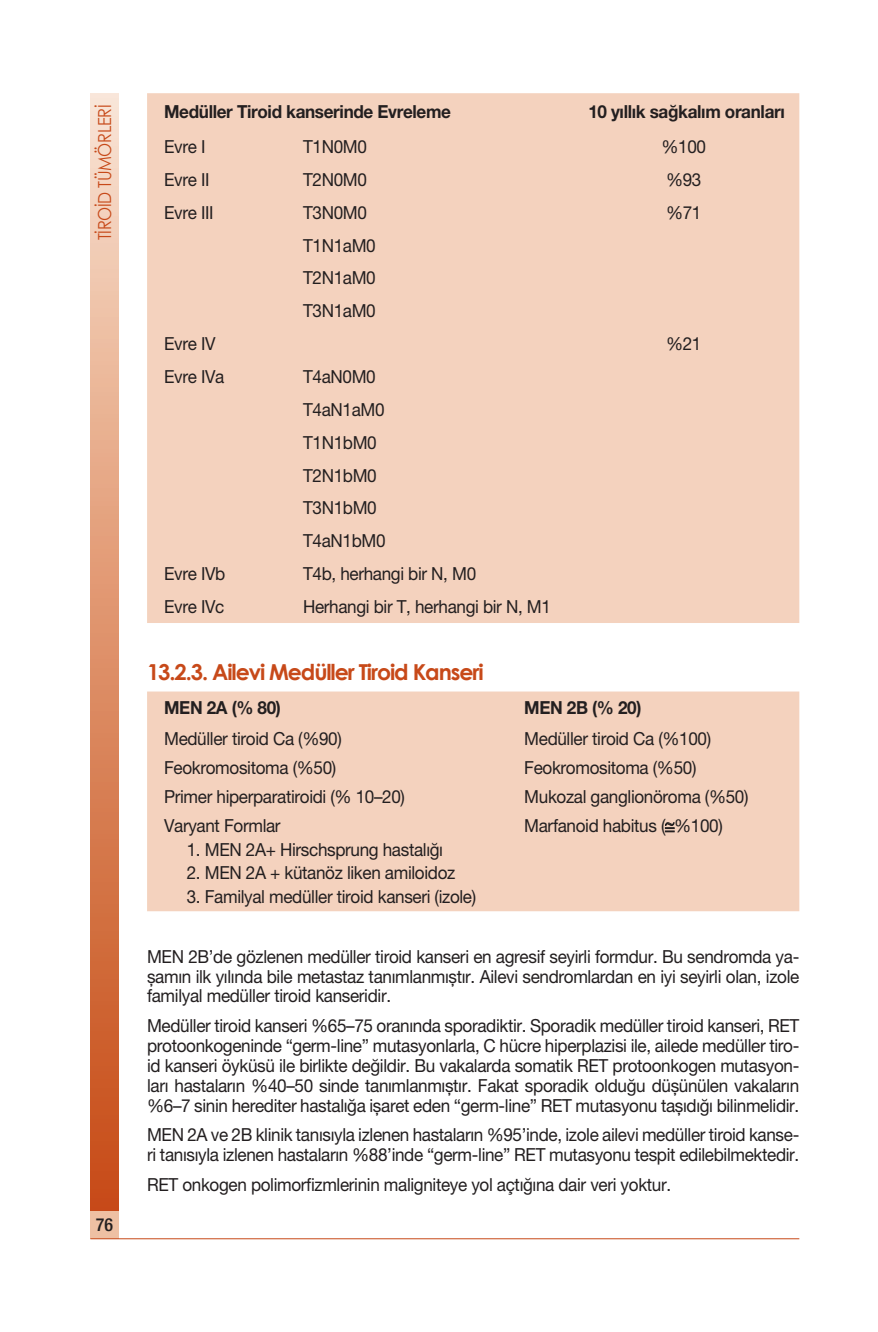
<style>
.page{position:relative;width:878px;height:1332px;background:#fff}
.page>*{position:absolute;margin:0;border:0;box-sizing:border-box;transform-origin:0 0}
.t1{font:700 22px "Century Gothic";letter-spacing:-.05em;color:#c74919}
.t2{font:18px/32.8px "Helvetica Neue LT Pro";letter-spacing:-.02em;color:#231f20;text-align:justify;scale:.95 1}
.t3{font:700 18px "Helvetica Neue LT Pro";letter-spacing:-.02em;color:#231f20;scale:.95 1}
.t4{font:18px "Century Gothic";letter-spacing:-.02em;color:#c74919;scale:.9 1}
.t5{font:500 condensed 18px "Helvetica Neue LT Pro";color:#231f20}
</style>
<div class="page">
<div style="left:90px;top:1210px;width:29px;height:28px;background:#eec0a3"></div>
<hr style="left:90px;top:1238px;width:709px;height:1px;background:#c74919">
<div style="left:90px;top:93px;width:29px;height:1117px;background:linear-gradient(to bottom,#f8e0ce,#c5470f)"></div>
<div style="left:147px;top:93px;width:652px;height:530px;background:#f4d2be"></div>
<div style="left:147px;top:691px;width:652px;height:220px;background:#f4d2be"></div>
<svg style="left:664px;top:821px;width:11px;height:12px"></svg>
<p class="t4" style="left:93px;top:240px;width:152px;rotate:-90deg">TİROİD TÜMÖRLERİ</p>
<p class="t3" style="left:164px;top:100px;width:303px">Medüller Tiroid kanserinde Evreleme</p>
<p class="t3" style="left:588px;top:100px;width:208px">10 yıllık sağkalım oranları</p>
<p class="t2" style="left:164px;top:130px;width:45px">Evre I</p>
<p class="t2" style="left:303px;top:130px;width:69px">T1N0M0</p>
<p class="t2" style="left:661px;top:130px;width:48px">%100</p>
<p class="t2" style="left:164px;top:163px;width:49px">Evre II</p>
<p class="t2" style="left:303px;top:163px;width:69px">T2N0M0</p>
<p class="t2" style="left:666px;top:163px;width:39px">%93</p>
<p class="t2" style="left:164px;top:196px;width:54px">Evre III</p>
<p class="t2" style="left:303px;top:196px;width:69px">T3N0M0</p>
<p class="t2" style="left:666px;top:196px;width:39px">%71</p>
<p class="t2" style="left:303px;top:228px;width:78px">T1N1aM0<br>T2N1aM0<br>T3N1aM0</p>
<p class="t2" style="left:164px;top:327px;width:56px">Evre IV</p>
<p class="t2" style="left:666px;top:327px;width:39px">%21</p>
<p class="t2" style="left:164px;top:360px;width:65px">Evre IVa</p>
<p class="t2" style="left:303px;top:360px;width:88px;text-align:left">T4aN0M0<br>T4aN1aM0<br>T1N1bM0<br>T2N1bM0<br>T3N1bM0<br>T4aN1bM0</p>
<p class="t2" style="left:164px;top:557px;width:66px">Evre IVb</p>
<p class="t2" style="left:303px;top:557px;width:184px">T4b, herhangi bir N, M0</p>
<p class="t2" style="left:164px;top:590px;width:65px">Evre IVc</p>
<p class="t2" style="left:303px;top:590px;width:262px">Herhangi bir T, herhangi bir N, M1</p>
<p class="t1" style="left:147px;top:657px;width:338px">13.2.3. Ailevi Medüller Tiroid Kanseri</p>
<p class="t3" style="left:164px;top:696px;width:125px">MEN 2A (% 80)</p>
<p class="t3" style="left:524px;top:696px;width:125px">MEN 2B (% 20)</p>
<p class="t2" style="left:164px;top:722px;width:189px">Medüller tiroid Ca (%90)</p>
<p class="t2" style="left:524px;top:722px;width:198px">Medüller tiroid Ca (%100)</p>
<p class="t2" style="left:164px;top:751px;width:183px">Feokromositoma (%50)</p>
<p class="t2" style="left:524px;top:751px;width:183px">Feokromositoma (%50)</p>
<p class="t2" style="left:164px;top:780px;width:255px">Primer hiperparatiroidi (% 10–20)</p>
<p class="t2" style="left:524px;top:780px;width:237px">Mukozal ganglionöroma (%50)</p>
<p class="t2" style="left:164px;top:809px;width:124px">Varyant Formlar</p>
<p class="t2" style="left:187px;top:832px;width:271px">1. MEN 2A+ Hirschsprung hastalığı</p>
<p class="t2" style="left:187px;top:856px;width:284px">2. MEN 2A + kütanöz liken amiloidoz</p>
<p class="t2" style="left:187px;top:880px;width:306px">3. Familyal medüller tiroid kanseri (izole)</p>
<p class="t2" style="left:524px;top:809px;width:210px">Marfanoid habitus (≅%100)</p>
<p class="t5" style="left:96px;top:1213px;width:19px">76</p>
<p class="t2" style="left:147px;top:946px;width:688px;line-height:19.8px">MEN 2B’de gözlenen medüller tiroid kanseri en agresif seyirli formdur. Bu sendromda ya&shy;șamın ilk yılında bile metastaz tanımlanmıștır. Ailevi sendromlardan en iyi seyirli olan, izole familyal medüller tiroid kanseridir.</p>
<p class="t2" style="left:147px;top:1015px;width:688px;line-height:19.8px">Medüller tiroid kanseri %65–75 oranında sporadiktir. Sporadik medüller tiroid kanseri, RET protoonkogeninde “germ-line” mutasyonlarla, C hücre hiperplazisi ile, ailede medüller tiro&shy;id kanseri öyküsü ile birlikte değildir. Bu vakalarda somatik RET protoonkogen mutasyon&shy;ları hastaların %40–50 sinde tanımlanmıștır. Fakat sporadik olduğu düșünülen vakaların %6–7 sinin herediter hastalığa ișaret eden “germ-line” RET mutasyonu tașıdığı bilinmelidir.</p>
<p class="t2" style="left:147px;top:1124px;width:688px;line-height:19.8px">MEN 2A ve 2B klinik tanısıyla izlenen hastaların %95’inde, izole ailevi medüller tiroid kanse&shy;ri tanısıyla izlenen hastaların %88’inde “germ-line” RET mutasyonu tespit edilebilmektedir.</p>
<p class="t2" style="left:147px;top:1168px;width:553px">RET onkogen polimorfizmlerinin maligniteye yol açtığına dair veri yoktur.</p>
</div>
